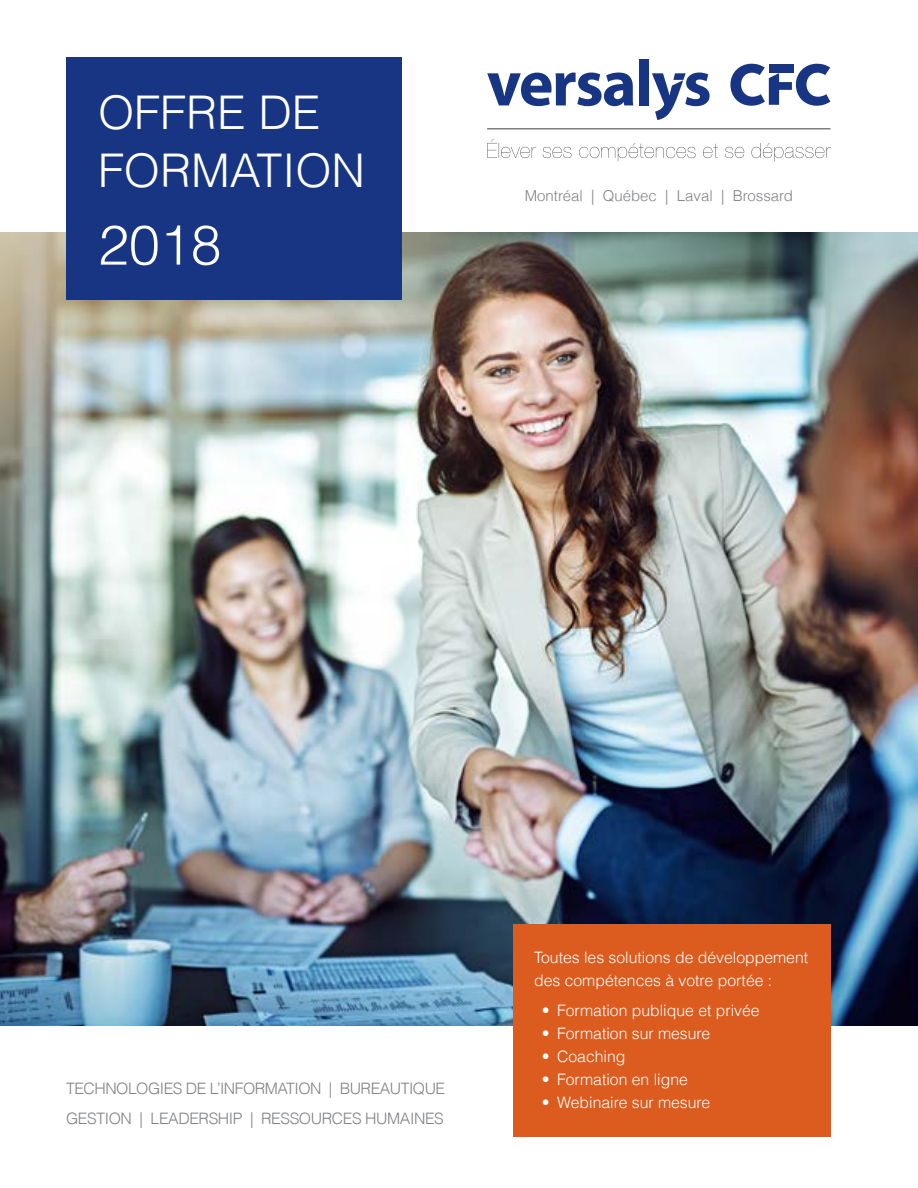
<style>
.page{position:relative;width:918px;height:1188px;background:#fff}
.page>*{position:absolute;margin:0;border:0;box-sizing:border-box;transform-origin:0 0}
.t1{font:300 55.5px "Helvetica";color:#fff}
.t2{font:300 46.5px/57.6px "Helvetica";color:#fff}
.t3{font:300 15.75px/23px "Helvetica";color:#fff}
.t4{font:300 15.75px/30px "Helvetica";letter-spacing:-.03em;color:#808285}
.t5{font:300 15px "Helvetica";color:#808285}
</style>
<div class="page">
<img style="left:0;top:232px;width:918px;height:794px">
<div style="left:513px;top:924px;width:318px;height:213px;background:#db5c1e"></div>
<div style="left:66px;top:57px;width:336px;height:242px;background:#173583"></div>
<svg style="left:487px;top:139px;width:344px;height:23px"></svg>
<svg style="left:730px;top:64px;width:100px;height:42px"></svg>
<svg style="left:487px;top:73px;width:146px;height:33px"></svg>
<div style="left:639px;top:59px;width:10px;height:46px;background:#173583"></div>
<svg style="left:652px;top:73px;width:58px;height:47px"></svg>
<hr style="left:487px;top:129px;width:344px;height:1px;background:#414042">
<h2 class="t2" style="left:98px;top:82px;width:269px">OFFRE DE<br>FORMATION</h2>
<h1 class="t1" style="left:98px;top:200px;width:125px">2018</h1>
<p class="t5" style="left:525px;top:184px;width:270px">Montréal | Québec | Laval | Brossard</p>
<p class="t4" style="left:66px;top:1072px;width:381px">TECHNOLOGIES DE L’INFORMATION | BUREAUTIQUE<br>GESTION | LEADERSHIP | RESSOURCES HUMAINES</p>
<p class="t3" style="left:534px;top:945px;width:275px">Toutes les solutions de développement des compétences à votre portée :</p>
<p class="t3" style="left:542px;top:999px;width:219px">• Formation publique et privée</p>
<p class="t3" style="left:542px;top:1022px;width:170px">• Formation sur mesure</p>
<p class="t3" style="left:542px;top:1044px;width:85px">• Coaching</p>
<p class="t3" style="left:542px;top:1067px;width:148px">• Formation en ligne</p>
<p class="t3" style="left:542px;top:1090px;width:170px">• Webinaire sur mesure</p>
</div>
